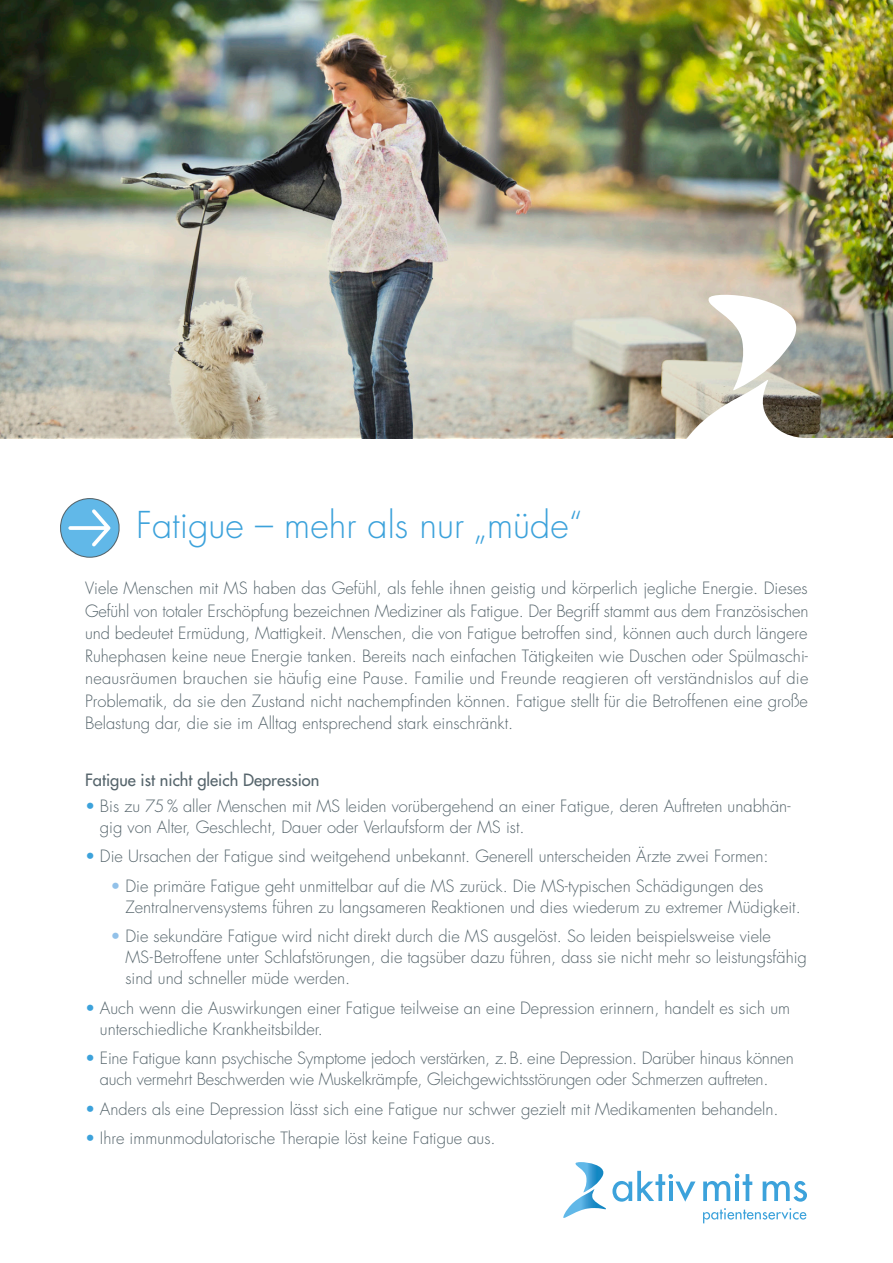
<style>
.page{position:relative;width:893px;height:1263px;background:#fff}
.page>*{position:absolute;margin:0;border:0;box-sizing:border-box;transform-origin:0 0}
.Head{font:300 36px "Futura Std";color:#3ca2db}
.Fließ{font:300 16.5px/22.5px "Futura Std";color:#56656c}
.Bullets_ohne_festes{font:300 16.5px/21px "Futura Std";color:#56656c}
.Zwischenüberschrift{font:500 16.5px "Futura Std";color:#56656c}
.s1{color:#3ca2db}
.s2{color:#92c1e9}
</style>
<div class="page">
<svg style="left:563px;top:1162px;width:43px;height:56px"></svg>
<svg style="left:612px;top:1171px;width:83px;height:31px"></svg>
<svg style="left:703px;top:1173px;width:49px;height:28px"></svg>
<svg style="left:763px;top:1181px;width:44px;height:21px"></svg>
<svg style="left:703px;top:1208px;width:103px;height:15px"></svg>
<svg style="left:60px;top:498px;width:60px;height:60px"></svg>
<img style="left:0;top:0;width:893px;height:438px">
<img style="left:668px;top:290px;width:225px;height:149px">
<p class="Head" style="left:136px;top:503px;width:448px">Fatigue – mehr als nur „müde“</p>
<p class="Fließ" style="left:85px;top:578px;width:725px;text-align:justify">Viele Menschen mit MS haben das Gefühl, als fehle ihnen geistig und körperlich jegliche Energie. Dieses Gefühl von totaler Erschöpfung bezeichnen Mediziner als Fatigue. Der Begriff stammt aus dem Französischen und bedeutet Ermüdung, Mattigkeit. Menschen, die von Fatigue betroffen sind, können auch durch längere Ruhephasen keine neue Energie tanken. Bereits nach einfachen Tätigkeiten wie Duschen oder Spülmaschi&shy;neausräumen brauchen sie häufig eine Pause. Familie und Freunde reagieren oft verständnislos auf die Problematik, da sie den Zustand nicht nachempfinden können. Fatigue stellt für die Betroffenen eine große Belastung dar, die sie im Alltag entsprechend stark einschränkt.</p>
<p class="Zwischenüberschrift" style="left:85px;top:770px;width:236px">Fatigue ist nicht gleich Depression</p>
<p class="Fließ" style="left:100px;top:796px;width:692px;line-height:21px;text-indent:-15px"><span class="s1">•</span> Bis zu 75 % aller Menschen mit MS leiden vorübergehend an einer Fatigue, deren Auftreten unabhän&shy;gig von Alter, Geschlecht, Dauer oder Verlaufsform der MS ist.</p>
<p class="Fließ" style="left:85px;top:845px;width:685px"><span class="s1">•</span> Die Ursachen der Fatigue sind weitgehend unbekannt. Generell unterscheiden Ärzte zwei Formen:</p>
<p class="Bullets_ohne_festes" style="left:125px;top:876px;width:677px;text-indent:-15px"><span class="s2">•</span> Die primäre Fatigue geht unmittelbar auf die MS zurück. Die MS-typischen Schädigungen des<br>Zentralnervensystems führen zu langsameren Reaktionen und dies wiederum zu extremer Müdigkeit.</p>
<p class="Bullets_ohne_festes" style="left:125px;top:926px;width:683px;text-indent:-15px"><span class="s2">•</span> Die sekundäre Fatigue wird nicht direkt durch die MS ausgelöst. So leiden beispielsweise viele<br>MS-Betroffene unter Schlafstörungen, die tagsüber dazu führen, dass sie nicht mehr so leistungsfähig sind und schneller müde werden.</p>
<p class="Fließ" style="left:100px;top:998px;width:692px;line-height:21px;text-indent:-15px"><span class="s1">•</span> Auch wenn die Auswirkungen einer Fatigue teilweise an eine Depression erinnern, handelt es sich um unterschiedliche Krankheitsbilder.</p>
<p class="Fließ" style="left:100px;top:1048px;width:695px;line-height:21px;text-indent:-15px"><span class="s1">•</span> Eine Fatigue kann psychische Symptome jedoch verstärken, z.B. eine Depression. Darüber hinaus können auch vermehrt Beschwerden wie Muskelkrämpfe, Gleichgewichtsstörungen oder Schmerzen auftreten.</p>
<p class="Fließ" style="left:85px;top:1098px;width:695px"><span class="s1">•</span> Anders als eine Depression lässt sich eine Fatigue nur schwer gezielt mit Medikamenten behandeln.</p>
<p class="Fließ" style="left:85px;top:1127px;width:412px"><span class="s1">•</span> Ihre immunmodulatorische Therapie löst keine Fatigue aus.</p>
</div>
